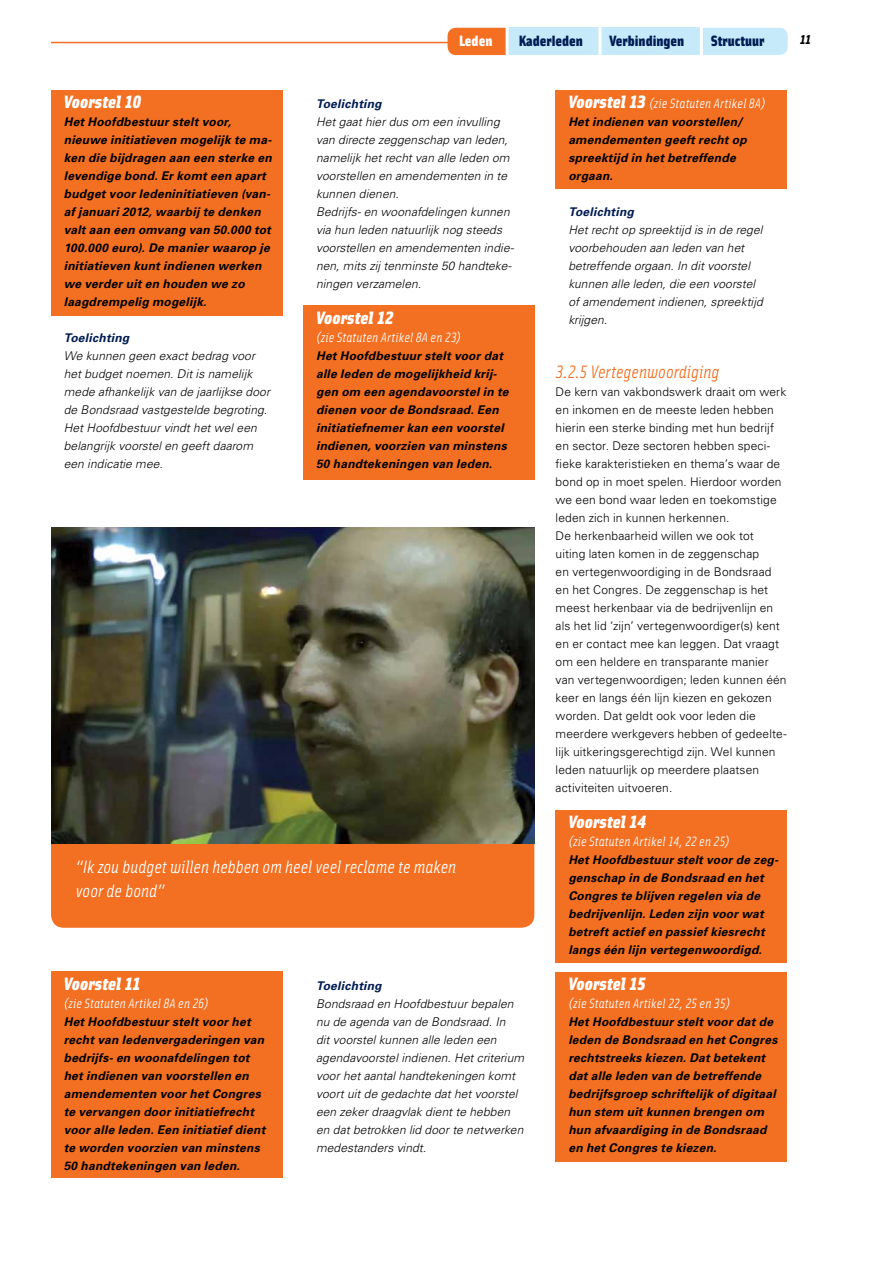
<style>
.page{position:relative;width:893px;height:1263px;background:#fff}
.page>*{position:absolute;margin:0;border:0;box-sizing:border-box;transform-origin:0 0}
.t1{font:italic 18px/24px "Solex Regular Lining";color:#fff}
.t2{font:italic 18px "Solex Black Lining";color:#fff}
.t3{font:italic 18px "Solex Regular Lining";color:#f36f21}
.t4{font:900 15px "Solex";color:#001c54}
.t5{font:900 15px "Solex";color:#fff}
.t6{font:italic 700 15px "Solex";color:#000}
.t7{font:italic 13.5px "Solex Regular Lining";letter-spacing:.01em;color:#fff}
.t8{font:italic 700 12px/18px "Univers";letter-spacing:.02em;color:#000}
.t9{font:italic 300 12px/18px "Univers";letter-spacing:.01em;color:#000}
.t10{font:300 12px/18px "Univers";letter-spacing:.01em;color:#000}
.t11{font:italic 700 12px "Univers";letter-spacing:.02em;color:#001c54}
.s1{font-family:"Solex Black Lining";font-size:18px}
</style>
<div class="page">
<hr style="left:51px;top:42px;width:736px;height:1px;background:#f36f21">
<div style="left:51px;top:90px;width:231px;height:226px;background:#f36f21"></div>
<div style="left:51px;top:971px;width:231px;height:207px;background:#f36f21"></div>
<div style="left:303px;top:305px;width:231px;height:174px;background:#f36f21"></div>
<div style="left:556px;top:90px;width:231px;height:99px;background:#f36f21"></div>
<div style="left:556px;top:810px;width:231px;height:152px;background:#f36f21"></div>
<div style="left:556px;top:972px;width:231px;height:190px;background:#f36f21"></div>
<div style="left:448px;top:28px;width:66px;height:27px;background:#f36f21;border-radius:9px"></div>
<div style="left:686px;top:28px;width:102px;height:27px;background:#c7eafb;border-radius:9px"></div>
<div style="left:507px;top:28px;width:93px;height:27px;background:#c7eafb"></div>
<div style="left:600px;top:28px;width:102px;height:27px;background:#c7eafb"></div>
<hr style="left:506px;top:23px;width:3px;height:35px;background:#fff">
<hr style="left:598px;top:23px;width:3px;height:35px;background:#fff">
<hr style="left:700px;top:23px;width:3px;height:35px;background:#fff">
<div style="left:51px;top:788px;width:483px;height:140px;background:#f36f21;border-radius:13px"></div>
<img style="left:51px;top:527px;width:483px;height:317px">
<p class="t5" style="left:459px;top:31px;width:35px">Leden</p>
<p class="t4" style="left:519px;top:31px;width:66px">Kaderleden</p>
<p class="t4" style="left:609px;top:31px;width:76px">Verbindingen</p>
<p class="t4" style="left:711px;top:31px;width:55px">Structuur</p>
<p class="t6" style="left:800px;top:29px;width:13px">11</p>
<h1 class="t2" style="left:64px;top:89px;width:79px">Voorstel 10</h1>
<p class="t8" style="left:64px;top:112px;width:209px">Het Hoofdbestuur stelt voor, nieuwe initiatieven mogelijk te ma&shy;ken die bijdragen aan een sterke en levendige bond. Er komt een apart budget voor ledeninitiatieven (van&shy;af januari 2012, waarbij te denken valt aan een omvang van 50.000 tot<br>100.000 euro). De manier waarop je initiatieven kunt indienen werken we verder uit en houden we zo laagdrempelig mogelijk.</p>
<p class="t11" style="left:64px;top:330px;width:67px">Toelichting</p>
<p class="t9" style="left:64px;top:346px;width:208px">We kunnen geen exact bedrag voor het budget noemen. Dit is namelijk mede afhankelijk van de jaarlijkse door de Bondsraad vastgestelde begroting.<br>Het Hoofdbestuur vindt het wel een belangrijk voorstel en geeft daarom een indicatie mee.</p>
<p class="t11" style="left:316px;top:96px;width:67px">Toelichting</p>
<p class="t9" style="left:316px;top:112px;width:199px">Het gaat hier dus om een invulling van directe zeggenschap van leden, namelijk het recht van alle leden om voorstellen en amendementen in te kunnen dienen.<br>Bedrijfs- en woonafdelingen kunnen via hun leden natuurlijk nog steeds voorstellen en amendementen indie&shy;nen, mits zij tenminste 50 handteke&shy;ningen verzamelen.</p>
<h1 class="t2" style="left:316px;top:305px;width:79px">Voorstel 12</h1>
<p class="t7" style="left:316px;top:329px;width:147px">(zie Statuten Artikel 8A en 23)</p>
<p class="t8" style="left:316px;top:346px;width:194px">Het Hoofdbestuur stelt voor dat alle leden de mogelijkheid krij&shy;gen om een agendavoorstel in te dienen voor de Bondsraad. Een initiatiefnemer kan een voorstel indienen, voorzien van minstens<br>50 handtekeningen van leden.</p>
<h1 class="t1" style="left:76px;top:854px;width:382px">“Ik zou budget willen hebben om heel veel reclame te maken voor de bond”</h1>
<h1 class="t2" style="left:64px;top:971px;width:79px">Voorstel 11</h1>
<p class="t7" style="left:64px;top:995px;width:146px">(zie Statuten Artikel 8A en 26)</p>
<p class="t8" style="left:64px;top:1012px;width:203px">Het Hoofdbestuur stelt voor het recht van ledenvergaderingen van bedrijfs- en woonafdelingen tot het indienen van voorstellen en amendementen voor het Congres te vervangen door initiatiefrecht voor alle leden. Een initiatief dient te worden voorzien van minstens<br>50 handtekeningen van leden.</p>
<p class="t11" style="left:316px;top:978px;width:67px">Toelichting</p>
<p class="t9" style="left:316px;top:994px;width:210px">Bondsraad en Hoofdbestuur bepalen nu de agenda van de Bondsraad. In<br>dit voorstel kunnen alle leden een agendavoorstel indienen. Het criterium voor het aantal handtekeningen komt voort uit de gedachte dat het voorstel een zeker draagvlak dient te hebben en dat betrokken lid door te netwerken medestanders vindt.</p>
<p class="t7" style="left:568px;top:95px;width:199px"><span class="s1">Voorstel 13</span> (zie Statuten Artikel 8A)</p>
<p class="t8" style="left:568px;top:112px;width:180px">Het indienen van voorstellen/ amendementen geeft recht op spreektijd in het betreffende orgaan.</p>
<p class="t11" style="left:568px;top:204px;width:67px">Toelichting</p>
<p class="t9" style="left:568px;top:220px;width:196px">Het recht op spreektijd is in de regel voorbehouden aan leden van het betreffende orgaan. In dit voorstel kunnen alle leden, die een voorstel of amendement indienen, spreektijd krijgen.</p>
<h1 class="t3" style="left:556px;top:360px;width:165px">3.2.5 Vertegenwoordiging</h1>
<p class="t10" style="left:556px;top:382px;width:233px">De kern van vakbondswerk draait om werk en inkomen en de meeste leden hebben hierin een sterke binding met hun bedrijf en sector. Deze sectoren hebben speci&shy;fieke karakteristieken en thema’s waar de bond op in moet spelen. Hierdoor worden we een bond waar leden en toekomstige leden zich in kunnen herkennen.<br>De herkenbaarheid willen we ook tot<br>uiting laten komen in de zeggenschap<br>en vertegenwoordiging in de Bondsraad en het Congres. De zeggenschap is het meest herkenbaar via de bedrijvenlijn en als het lid ‘zijn’ vertegenwoordiger(s) kent en er contact mee kan leggen. Dat vraagt om een heldere en transparante manier van vertegenwoordigen; leden kunnen één keer en langs één lijn kiezen en gekozen worden. Dat geldt ook voor leden die meerdere werkgevers hebben of gedeelte&shy;lijk uitkeringsgerechtigd zijn. Wel kunnen leden natuurlijk op meerdere plaatsen activiteiten uitvoeren.</p>
<h1 class="t2" style="left:568px;top:809px;width:79px">Voorstel 14</h1>
<p class="t7" style="left:568px;top:833px;width:163px">(zie Statuten Artikel 14, 22 en 25)</p>
<p class="t8" style="left:568px;top:850px;width:212px">Het Hoofdbestuur stelt voor de zeg&shy;genschap in de Bondsraad en het Congres te blijven regelen via de bedrijvenlijn. Leden zijn voor wat betreft actief en passief kiesrecht langs één lijn vertegenwoordigd.</p>
<h1 class="t2" style="left:568px;top:971px;width:79px">Voorstel 15</h1>
<p class="t7" style="left:568px;top:995px;width:163px">(zie Statuten Artikel 22, 25 en 35)</p>
<p class="t8" style="left:568px;top:1012px;width:211px">Het Hoofdbestuur stelt voor dat de leden de Bondsraad en het Congres rechtstreeks kiezen. Dat betekent dat alle leden van de betreffende bedrijfsgroep schriftelijk of digitaal hun stem uit kunnen brengen om hun afvaardiging in de Bondsraad en het Congres te kiezen.</p>
</div>
